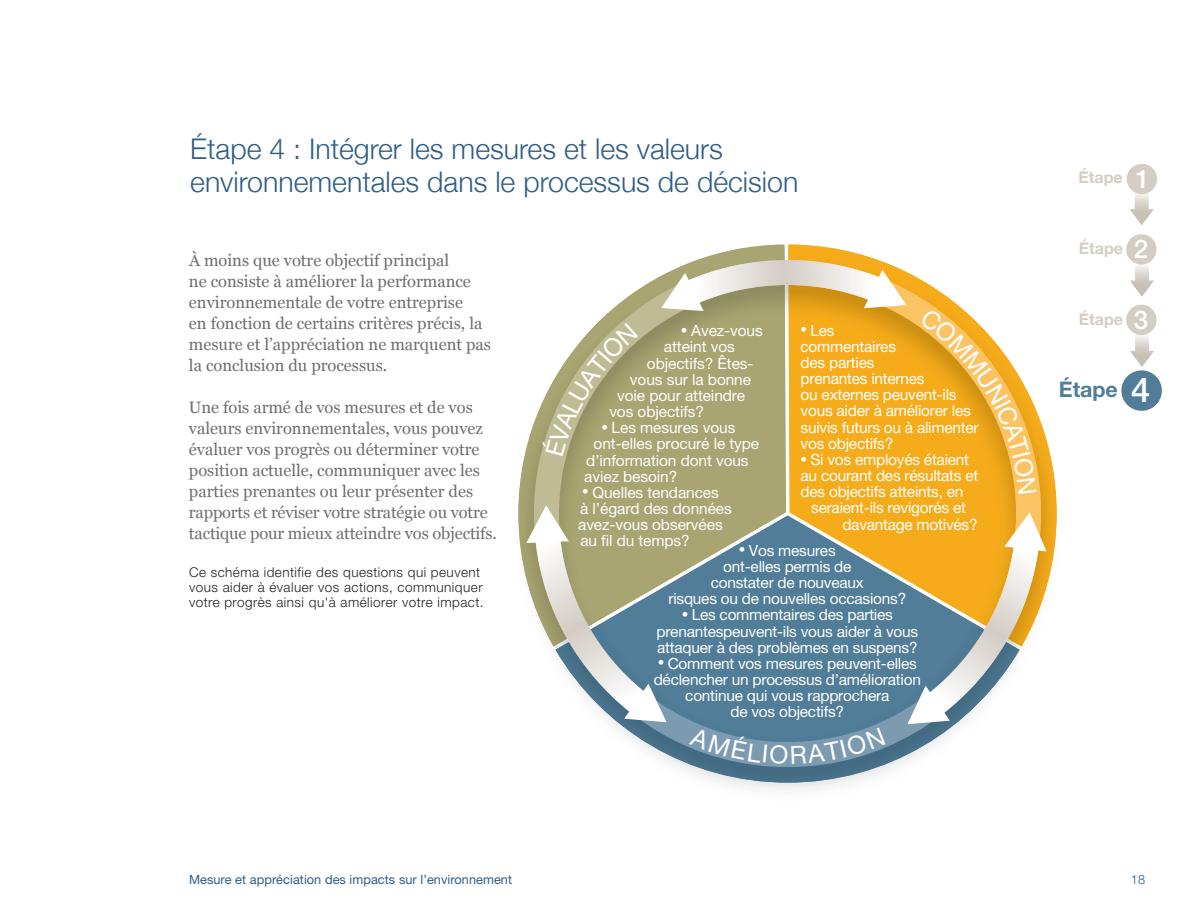
<style>
.page{position:relative;width:1188px;height:918px;background:#fff}
.page>*{position:absolute;margin:0;border:0;box-sizing:border-box;transform-origin:0 0}
.t1{font:300 28.5px/33px "Helvetica Neue";color:#2f5d87}
.t2{font:700 21.45px "Helvetica Neue";color:#517d99}
.t3{font:16.5px/21px "Georgia";color:#6c6d70}
.t4{font:700 16.05px "Helvetica Neue";color:#d4cdc4}
.t5{font:15.45px/16.2px "Helvetica Neue";letter-spacing:-.015em;color:#fff;text-align:center}
.t6{font:300 13.5px/15px "Helvetica Neue";letter-spacing:.035em;color:#231f20}
.t7{font:12.75px "Helvetica Neue";letter-spacing:.005em;color:#2f5d87}
.t8{font:300 12.75px "Helvetica Neue";color:#2f5d87}
.s1{font-size:13.2px}
.s2{font-weight:500;font-size:25.8px;color:#fff}
.s3{font-weight:500;font-size:34.35px;color:#fff}
</style>
<div class="page">
<img style="left:697px;top:248px;width:88px;height:12px">
<img style="left:518px;top:423px;width:16px;height:154px">
<img style="left:788px;top:248px;width:90px;height:12px">
<img style="left:1041px;top:423px;width:16px;height:162px">
<img style="left:680px;top:767px;width:215px;height:16px">
<svg style="left:534px;top:276px;width:251px;height:353px;background:#a2a787"></svg>
<svg style="left:788px;top:271px;width:253px;height:358px;background:#d6ab4d"></svg>
<svg style="left:611px;top:629px;width:349px;height:138px;background:#658ba3"></svg>
<svg style="left:526px;top:505px;width:141px;height:217px"></svg>
<svg style="left:907px;top:512px;width:140px;height:212px"></svg>
<svg style="left:661px;top:260px;width:245px;height:51px"></svg>
<svg style="left:1121px;top:304px;width:41px;height:107px"></svg>
<svg style="left:1126px;top:234px;width:31px;height:63px"></svg>
<svg style="left:1126px;top:163px;width:31px;height:62px"></svg>
<svg style="left:541px;top:323px;width:97px;height:134px"></svg>
<svg style="left:919px;top:308px;width:117px;height:186px;background:#f4ba4c"></svg>
<svg style="left:689px;top:727px;width:197px;height:37px;background:#6b8ea5"></svg>
<h1 class="t1" style="left:190px;top:132px;width:610px">Étape 4 : Intégrer les mesures et les valeurs environnementales dans le processus de décision</h1>
<p class="t3" style="left:189px;top:250px;width:303px">À moins que votre objectif principal<br>ne consiste à améliorer la performance environnementale de votre entreprise<br>en fonction de certains critères précis, la mesure et l’appréciation ne marquent pas la conclusion du processus.</p>
<p class="t3" style="left:189px;top:397px;width:309px">Une fois armé de vos mesures et de vos valeurs environnementales, vous pouvez évaluer vos progrès ou déterminer votre position actuelle, communiquer avec les parties prenantes ou leur présenter des rapports et réviser votre stratégie ou votre tactique pour mieux atteindre vos objectifs.</p>
<p class="t6" style="left:189px;top:566px;width:296px">Ce schéma identifie des questions qui peuvent vous aider à évaluer vos actions, communiquer votre progrès ainsi qu'à améliorer votre impact.</p>
<p class="t7" style="left:189px;top:874px;width:325px">Mesure et appréciation des impacts sur l’environnement</p>
<p class="t5" style="left:801px;top:322px;width:180px;text-align:left"><span class="s1">•</span> Les<br>commentaires<br>des parties<br>prenantes internes<br>ou externes peuvent-ils vous aider à améliorer les suivis futurs ou à alimenter vos objectifs?</p>
<p class="t5" style="left:801px;top:451px;width:170px"><span class="s1">•</span> Si vos employés étaient</p>
<p class="t5" style="left:801px;top:467px;width:179px">au courant des résultats et</p>
<p class="t5" style="left:801px;top:484px;width:164px">des objectifs atteints, en</p>
<p class="t5" style="left:811px;top:500px;width:156px">seraient-ils revigorés et</p>
<p class="t5" style="left:842px;top:516px;width:137px">davantage motivés?</p>
<p class="t5" style="left:668px;top:542px;width:239px"><span class="s1">•</span> Vos mesures<br>ont-elles permis de<br>constater de nouveaux<br>risques ou de nouvelles occasions?</p>
<p class="t5" style="left:656px;top:607px;width:263px"><span class="s1">•</span> Les commentaires des parties prenantespeuvent-ils vous aider à vous attaquer à des problèmes en suspens?</p>
<p class="t5" style="left:654px;top:655px;width:269px"><span class="s1">•</span> Comment vos mesures peuvent-elles déclencher un processus d’amélioration continue qui vous rapprochera<br>de vos objectifs?</p>
<p class="t5" style="left:681px;top:322px;width:83px"><span class="s1">•</span> Avez-vous</p>
<p class="t5" style="left:664px;top:339px;width:72px">atteint vos</p>
<p class="t5" style="left:647px;top:355px;width:108px">objectifs? Êtes-</p>
<p class="t5" style="left:630px;top:371px;width:123px">vous sur la bonne</p>
<p class="t5" style="left:617px;top:387px;width:130px">voie pour atteindre</p>
<p class="t5" style="left:609px;top:403px;width:96px">vos objectifs?</p>
<p class="t5" style="left:601px;top:419px;width:135px"><span class="s1">•</span> Les mesures vous</p>
<p class="t5" style="left:594px;top:436px;width:167px">ont-elles procuré le type</p>
<p class="t5" style="left:586px;top:452px;width:164px">d’information dont vous</p>
<p class="t5" style="left:584px;top:468px;width:95px">aviez besoin?</p>
<p class="t5" style="left:578px;top:484px;width:155px;text-align:left"><span class="s1">•</span> Quelles tendances<br>à l’égard des données avez-vous observées au fil du temps?</p>
<p class="t4" style="left:1079px;top:171px;width:73px">Étape <span class="s2">1</span></p>
<p class="t4" style="left:1079px;top:243px;width:71px">Étape <span class="s2">2</span></p>
<p class="t4" style="left:1079px;top:314px;width:71px">Étape <span class="s2">3</span></p>
<h2 class="t2" style="left:1059px;top:382px;width:93px">Étape <span class="s3">4</span></h2>
<p class="t8" style="left:1131px;top:874px;width:16px">18</p>
</div>
